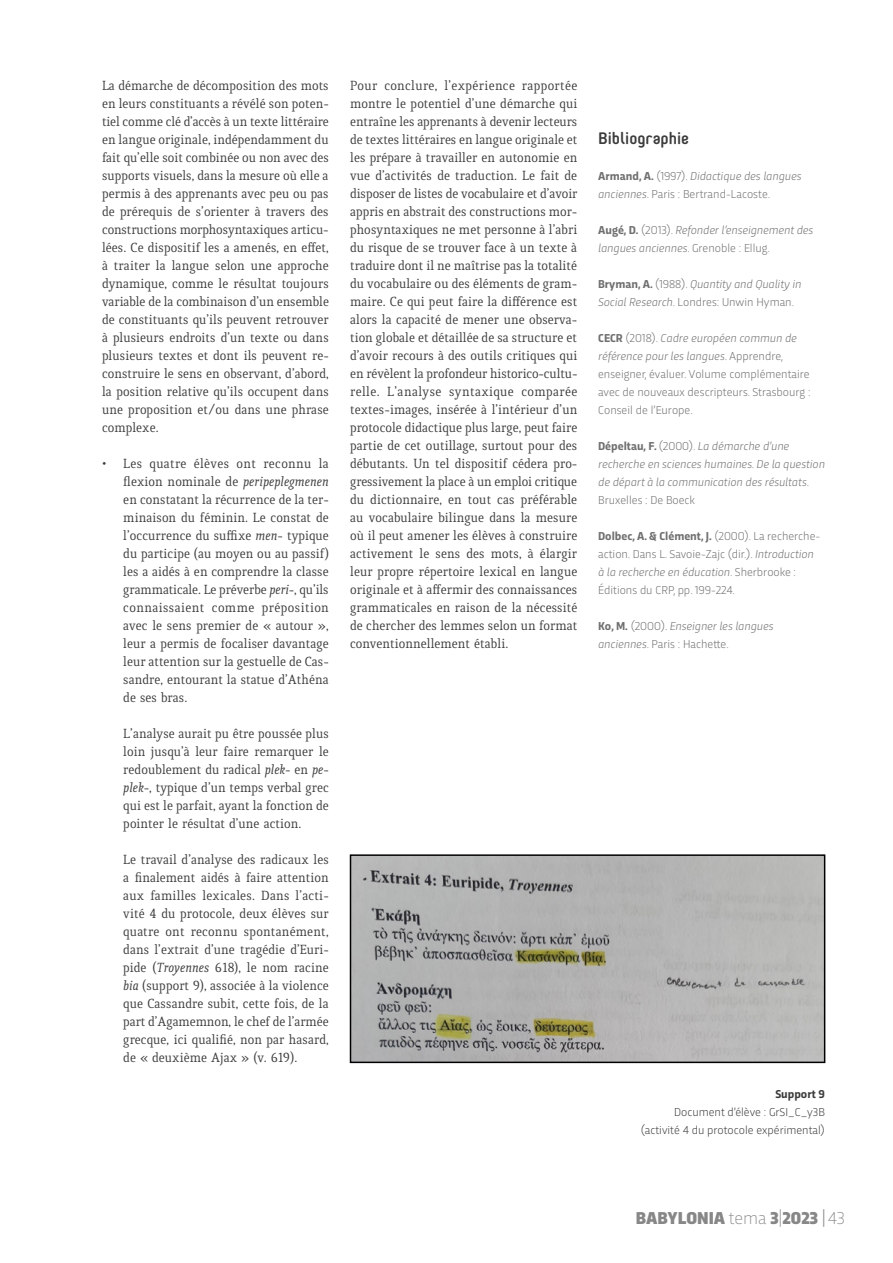
<style>
.page{position:relative;width:893px;height:1263px;background:#fff}
.page>*{position:absolute;margin:0;border:0;box-sizing:border-box;transform-origin:0 0}
.t1{font:900 18px "Trasandina";color:#878787}
.t2{font:500 16.5px "Core Mellow 55";color:#3c3c3b}
.t3{font:14.25px/18px "Quiroga Serif Pro";color:#3c3c3b;text-align:justify}
.t4{font:300 12px/18px "Trasandina";color:#706f6f}
.t5{font:italic 300 12px/18px "Trasandina";color:#706f6f}
.t6{font:300 12px/18px "Trasandina";color:#3c3c3b;text-align:right}
.t7{font:700 12px "Trasandina";color:#3c3c3b}
.s1{font-style:italic}
.s2{font-weight:700}
.s3{font-weight:700;font-style:normal}
.s4{font-style:normal}
.s5{font-weight:200}
.s6{font-weight:300}
</style>
<div class="page">
<img style="left:353px;top:857px;width:469px;height:203px">
<div style="left:350px;top:854px;width:475px;height:209px;border:2px solid #000"></div>
<p class="t3" style="left:102px;top:77px;width:228px">La démarche de décomposition des mots en leurs constituants a révélé son poten&shy;tiel comme clé d’accès à un texte littéraire en langue originale, indépendamment du fait qu’elle soit combinée ou non avec des supports visuels, dans la mesure où elle a permis à des apprenants avec peu ou pas de prérequis de s’orienter à travers des constructions morphosyntaxiques articu&shy;lées. Ce dispositif les a amenés, en effet, à traiter la langue selon une approche dynamique, comme le résultat toujours variable de la combinaison d’un ensemble de constituants qu’ils peuvent retrouver à plusieurs endroits d’un texte ou dans plusieurs textes et dont ils peuvent re&shy;construire le sens en observant, d’abord, la position relative qu’ils occupent dans une proposition et/ou dans une phrase complexe.</p>
<p class="t3" style="left:123px;top:455px;width:207px;text-indent:-21px">• Les quatre élèves ont reconnu la flexion nominale de <span class="s1">peripeplegmenen </span>en constatant la récurrence de la ter&shy;minaison du féminin. Le constat de l’occurrence du suffixe <span class="s1">men</span>- typique du participe (au moyen ou au passif) les a aidés à en comprendre la classe grammaticale. Le préverbe <span class="s1">peri</span>-, qu’ils connaissaient comme préposition avec le sens premier de « autour », leur a permis de focaliser davantage leur attention sur la gestuelle de Cas&shy;sandre, entourant la statue d’Athéna de ses bras.</p>
<p class="t3" style="left:123px;top:724px;width:207px">L’analyse aurait pu être poussée plus loin jusqu’à leur faire remarquer le redoublement du radical <span class="s1">plek</span>- en <span class="s1">pe&shy;plek</span>-, typique d’un temps verbal grec qui est le parfait, ayant la fonction de pointer le résultat d’une action.</p>
<p class="t3" style="left:123px;top:850px;width:207px">Le travail d’analyse des radicaux les a finalement aidés à faire attention aux familles lexicales. Dans l’acti&shy;vité 4 du protocole, deux élèves sur quatre ont reconnu spontanément, dans l’extrait d’une tragédie d’Euri&shy;pide (<span class="s1">Troyennes</span> 618), le nom racine <span class="s1">bia</span> (support 9), associée à la violence que Cassandre subit, cette fois, de la part d’Agamemnon, le chef de l’armée grecque, ici qualifié, non par hasard, de « deuxième Ajax » (v. 619).</p>
<p class="t3" style="left:350px;top:76px;width:229px">Pour conclure, l’expérience rapportée montre le potentiel d’une démarche qui entraîne les apprenants à devenir lecteurs de textes littéraires en langue originale et les prépare à travailler en autonomie en vue d’activités de traduction. Le fait de disposer de listes de vocabulaire et d’avoir appris en abstrait des constructions mor&shy;phosyntaxiques ne met personne à l’abri du risque de se trouver face à un texte à traduire dont il ne maîtrise pas la totalité du vocabulaire ou des éléments de gram&shy;maire. Ce qui peut faire la différence est alors la capacité de mener une observa&shy;tion globale et détaillée de sa structure et d’avoir recours à des outils critiques qui en révèlent la profondeur historico-cultu&shy;relle. L’analyse syntaxique comparée textes-images, insérée à l’intérieur d’un protocole didactique plus large, peut faire partie de cet outillage, surtout pour des débutants. Un tel dispositif cédera pro&shy;gressivement la place à un emploi critique du dictionnaire, en tout cas préférable au vocabulaire bilingue dans la mesure où il peut amener les élèves à construire activement le sens des mots, à élargir leur propre répertoire lexical en langue originale et à affermir des connaissances grammaticales en raison de la nécessité de chercher des lemmes selon un format conventionnellement établi.</p>
<p class="t2" style="left:598px;top:126px;width:93px">Bibliographie</p>
<p class="t4" style="left:598px;top:166px;width:205px"><span class="s2">Armand, A.</span> (1997). <span class="s1">Didactique des langues anciennes</span>. Paris : Bertrand-Lacoste.</p>
<p class="t5" style="left:598px;top:220px;width:217px"><span class="s3">Augé, D.</span> <span class="s4">(2013).</span> Refonder l’enseignement des langues anciennes<span class="s4">. Grenoble : Ellug.</span></p>
<p class="t5" style="left:598px;top:274px;width:205px"><span class="s3">Bryman, A.</span> <span class="s4">(1988).</span> Quantity and Quality in<br>Social Research<span class="s4">. Londres: Unwin Hyman.</span></p>
<p class="t4" style="left:598px;top:328px;width:214px"><span class="s2">CECR</span> (2018). <span class="s1">Cadre européen commun de référence pour les langues</span>. Apprendre, enseigner, évaluer. Volume complémentaire avec de nouveaux descripteurs. Strasbourg :<br>Conseil de l’Europe.</p>
<p class="t5" style="left:598px;top:436px;width:228px"><span class="s3">Dépeltau, F.</span> <span class="s4">(2000).</span> La démarche d’une recherche en sciences humaines. De la question de départ à la communication des résultats<span class="s4">.<br>Bruxelles : De Boeck</span></p>
<p class="t4" style="left:598px;top:526px;width:224px"><span class="s2">Dolbec, A. &amp; Clément, J.</span> (2000). La recherche&shy;action. Dans L. Savoie-Zajc (dir.). <span class="s1">Introduction à la recherche en éducation</span>. Sherbrooke :<br>Éditions du CRP, pp. 199-224.</p>
<p class="t5" style="left:598px;top:616px;width:177px"><span class="s3">Ko, M.</span> <span class="s4">(2000).</span> Enseigner les langues anciennes<span class="s4">. Paris : Hachette.</span></p>
<p class="t7" style="left:775px;top:1085px;width:51px">Support 9</p>
<p class="t6" style="left:641px;top:1102px;width:186px">Document d’élève : GrSI_C_y3B (activité 4 du protocole expérimental)</p>
<p class="t1" style="left:636px;top:1205px;width:211px">BABYLONIA <span class="s5">tema</span> 3<span class="s5">|</span>2023 <span class="s6">|</span> <span class="s5">43</span></p>
</div>
